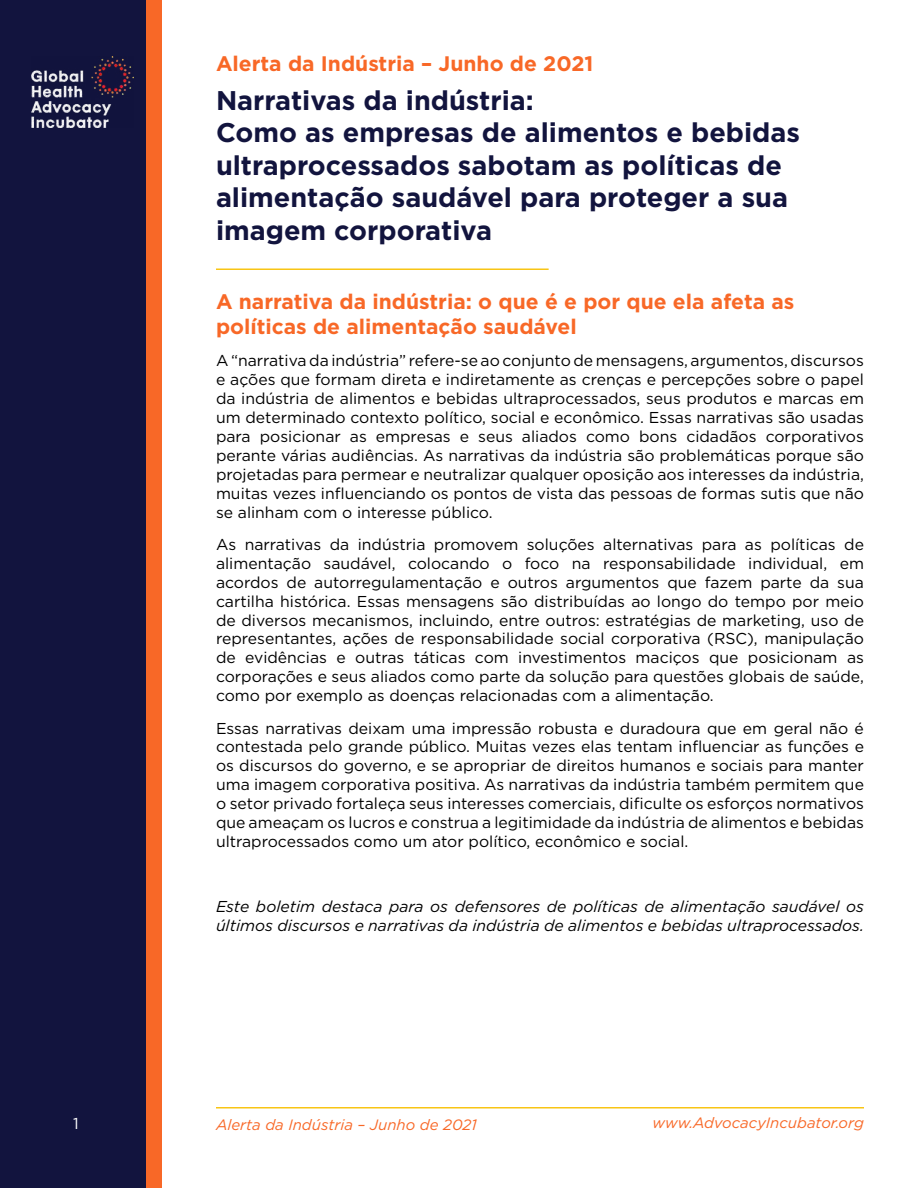
<style>
.page{position:relative;width:918px;height:1188px;background:#fff}
.page>*{position:absolute;margin:0;border:0;box-sizing:border-box;transform-origin:0 0}
.t1{font:700 27px/32.4px "Gotham";color:#12143e}
.t2{font:700 21px/25.2px "Gotham";color:#f86827}
.t3{font:15.75px/18.9px "Gotham";color:#000;text-align:justify}
.t4{font:italic 15.75px/18.9px "Gotham";color:#000}
.t5{font:15.75px "Gotham";color:#fff}
.t6{font:italic 15px "Gotham";color:#f86827}
</style>
<div class="page">
<div style="left:0;top:0;width:154px;height:1188px;background:#12143e"></div>
<div style="left:147px;top:0;width:15px;height:1188px;background:#f86827"></div>
<img style="left:31px;top:56px;width:103px;height:71px">
<hr style="left:216px;top:268px;width:333px;height:2px;background:#f8c515">
<hr style="left:216px;top:1107px;width:648px;height:1px;background:#f8c515">
<h2 class="t2" style="left:216px;top:51px;width:379px">Alerta da Indústria – Junho de 2021</h2>
<h1 class="t1" style="left:216px;top:84px;width:586px">Narrativas da indústria:<br>Como as empresas de alimentos e bebidas ultraprocessados sabotam as políticas de alimentação saudável para proteger a sua imagem corporativa</h1>
<h2 class="t2" style="left:216px;top:289px;width:580px">A narrativa da indústria: o que é e por que ela afeta as políticas de alimentação saudável</h2>
<p class="t3" style="left:216px;top:351px;width:650px">A “narrativa da indústria” refere-se ao conjunto de mensagens, argumentos, discursos e ações que formam direta e indiretamente as crenças e percepções sobre o papel da indústria de alimentos e bebidas ultraprocessados, seus produtos e marcas em um determinado contexto político, social e econômico. Essas narrativas são usadas para posicionar as empresas e seus aliados como bons cidadãos corporativos perante várias audiências. As narrativas da indústria são problemáticas porque são projetadas para permear e neutralizar qualquer oposição aos interesses da indústria, muitas vezes influenciando os pontos de vista das pessoas de formas sutis que não se alinham com o interesse público.</p>
<p class="t3" style="left:216px;top:535px;width:650px">As narrativas da indústria promovem soluções alternativas para as políticas de alimentação saudável, colocando o foco na responsabilidade individual, em acordos de autorregulamentação e outros argumentos que fazem parte da sua cartilha histórica. Essas mensagens são distribuídas ao longo do tempo por meio de diversos mecanismos, incluindo, entre outros: estratégias de marketing, uso de representantes, ações de responsabilidade social corporativa (RSC), manipulação de evidências e outras táticas com investimentos maciços que posicionam as corporações e seus aliados como parte da solução para questões globais de saúde, como por exemplo as doenças relacionadas com a alimentação.</p>
<p class="t3" style="left:216px;top:718px;width:650px">Essas narrativas deixam uma impressão robusta e duradoura que em geral não é contestada pelo grande público. Muitas vezes elas tentam influenciar as funções e os discursos do governo, e se apropriar de direitos humanos e sociais para manter uma imagem corporativa positiva. As narrativas da indústria também permitem que o setor privado fortaleça seus interesses comerciais, dificulte os esforços normativos que ameaçam os lucros e construa a legitimidade da indústria de alimentos e bebidas ultraprocessados como um ator político, econômico e social.</p>
<p class="t4" style="left:216px;top:896px;width:650px">Este boletim destaca para os defensores de políticas de alimentação saudável os últimos discursos e narrativas da indústria de alimentos e bebidas ultraprocessados.</p>
<p class="t5" style="left:73px;top:1113px;width:7px">1</p>
<p class="t6" style="left:216px;top:1115px;width:262px">Alerta da Indústria – Junho de 2021</p>
<p class="t6" style="left:653px;top:1113px;width:213px">www.AdvocacyIncubator.org</p>
</div>
